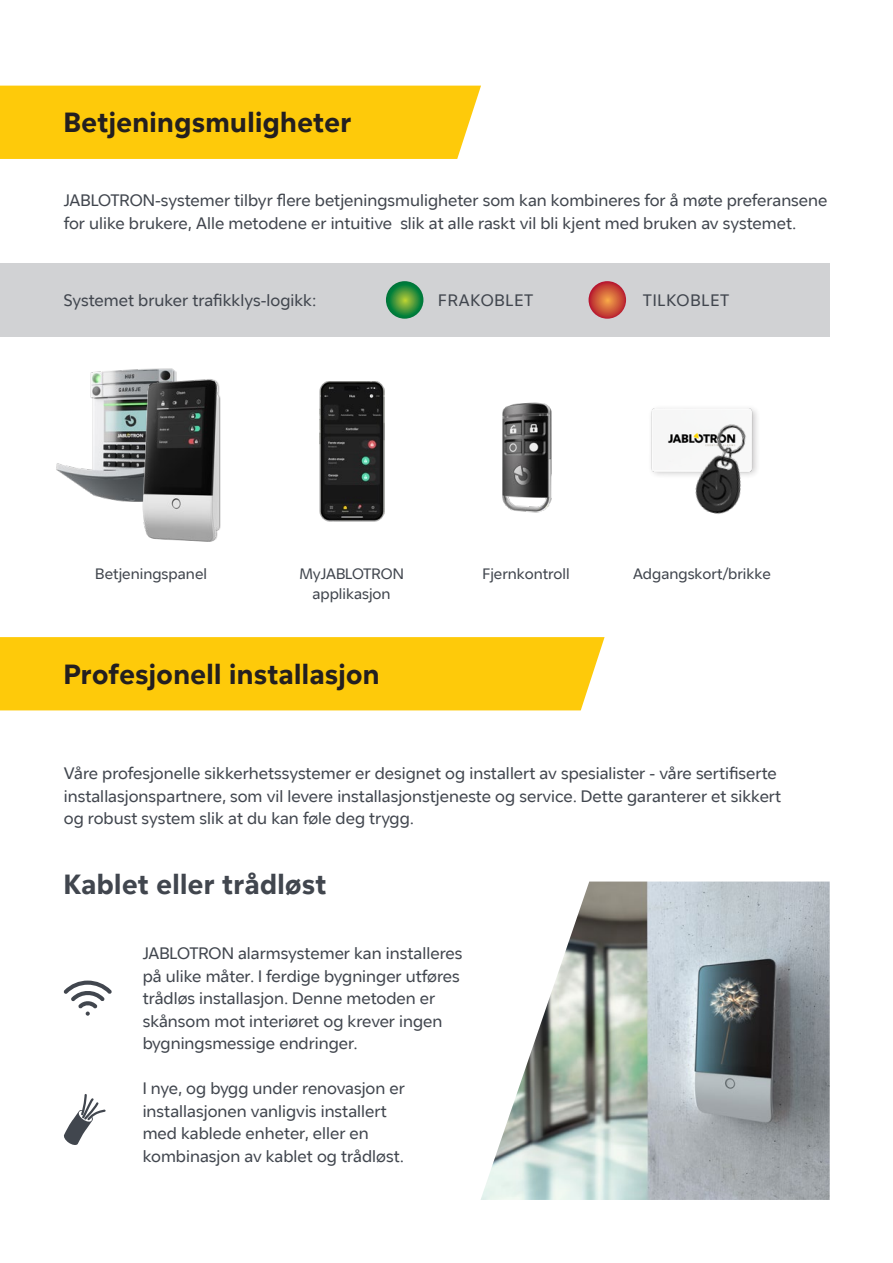
<style>
.page{position:relative;width:893px;height:1263px;background:#fff}
.page>*{position:absolute;margin:0;border:0;box-sizing:border-box;transform-origin:0 0}
.t1{font:600 27px "Jablo";letter-spacing:.015em;color:#231f20}
.t2{font:600 27px "Jablo";letter-spacing:.015em;color:#41464e}
.t3{font:16.5px/22.5px "Jablo";color:#41464e}
.t4{font:16.5px "Jablo";letter-spacing:.05em;color:#41464e}
.t5{font:15px/19.5px "Jablo";color:#41464e;text-align:center}
</style>
<div class="page">
<img style="left:481px;top:881px;width:349px;height:319px">
<svg style="left:63px;top:1094px;width:43px;height:51px"></svg>
<svg style="left:64px;top:980px;width:48px;height:36px"></svg>
<div style="left:0;top:86px;width:481px;height:73px;background:#feca0a"></div>
<div style="left:0;top:637px;width:605px;height:73px;background:#feca0a"></div>
<div style="left:0;top:263px;width:830px;height:74px;background:#d1d2d4"></div>
<svg style="left:386px;top:281px;width:37px;height:38px"></svg>
<svg style="left:589px;top:281px;width:37px;height:38px"></svg>
<img style="left:502px;top:402px;width:50px;height:111px">
<img style="left:651px;top:408px;width:105px;height:68px">
<img style="left:686px;top:413px;width:71px;height:101px">
<img style="left:56px;top:368px;width:117px;height:133px">
<img style="left:116px;top:369px;width:105px;height:173px">
<img style="left:319px;top:382px;width:66px;height:140px">
<h1 class="t1" style="left:64px;top:106px;width:289px">Betjeningsmuligheter</h1>
<p class="t3" style="left:64px;top:189px;width:765px">JABLOTRON-systemer tilbyr flere betjeningsmuligheter som kan kombineres for å møte preferansene for ulike brukere, Alle metodene er intuitive slik at alle raskt vil bli kjent med bruken av systemet.</p>
<p class="t3" style="left:64px;top:289px;width:254px">Systemet bruker trafikklys-logikk:</p>
<p class="t4" style="left:438px;top:290px;width:97px">FRAKOBLET</p>
<p class="t4" style="left:643px;top:290px;width:88px">TILKOBLET</p>
<p class="t5" style="left:95px;top:564px;width:113px">Betjeningspanel</p>
<p class="t5" style="left:299px;top:564px;width:106px">MyJABLOTRON applikasjon</p>
<p class="t5" style="left:483px;top:564px;width:89px">Fjernkontroll</p>
<p class="t5" style="left:633px;top:564px;width:139px">Adgangskort/brikke</p>
<h1 class="t1" style="left:64px;top:658px;width:317px">Profesjonell installasjon</h1>
<p class="t3" style="left:64px;top:762px;width:719px">Våre profesjonelle sikkerhetssystemer er designet og installert av spesialister - våre sertifiserte installasjonspartnere, som vil levere installasjonstjeneste og service. Dette garanterer et sikkert og robust system slik at du kan føle deg trygg.</p>
<h1 class="t2" style="left:64px;top:868px;width:264px">Kablet eller trådløst</h1>
<p class="t3" style="left:143px;top:942px;width:321px">JABLOTRON alarmsystemer kan installeres på ulike måter. I ferdige bygninger utføres trådløs installasjon. Denne metoden er skånsom mot interiøret og krever ingen bygningsmessige endringer.</p>
<p class="t3" style="left:143px;top:1077px;width:264px">I nye, og bygg under renovasjon er installasjonen vanligvis installert med kablede enheter, eller en kombinasjon av kablet og trådløst.</p>
</div>
